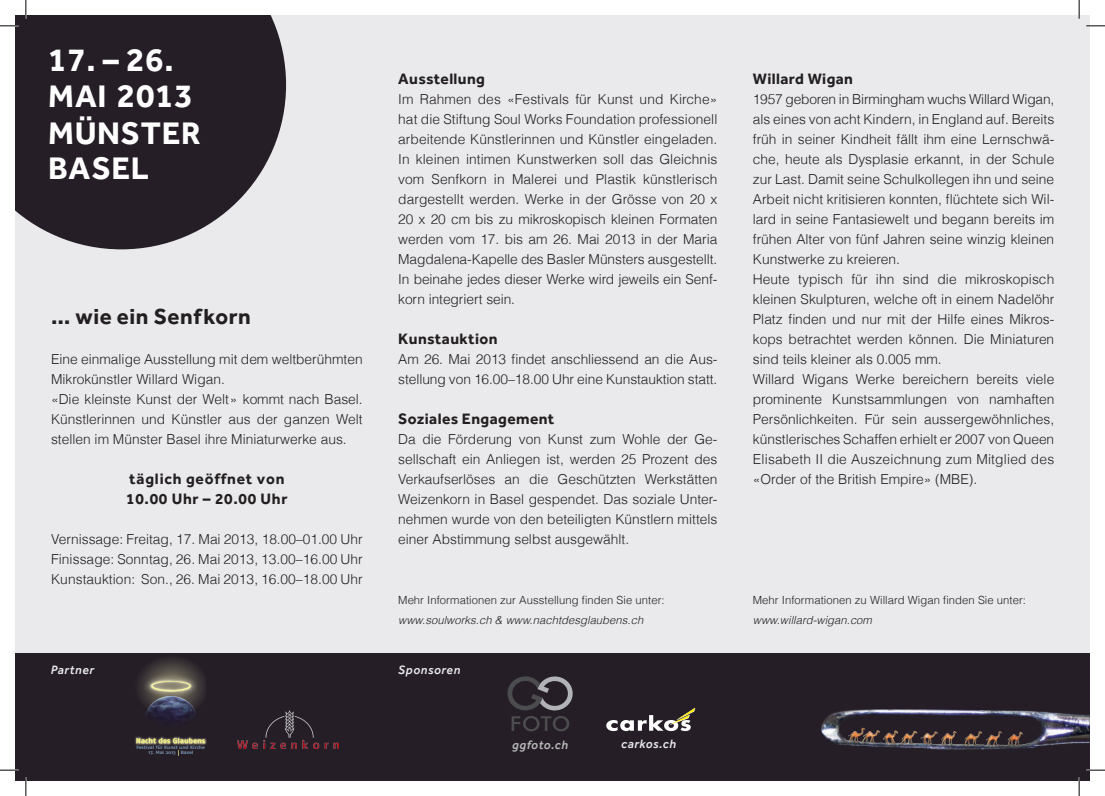
<style>
.page{position:relative;width:1105px;height:796px;background:#fff}
.page>*{position:absolute;margin:0;border:0;box-sizing:border-box;transform-origin:0 0}
.t1{font:700 33.88px/35.5px "Effra";letter-spacing:.02em;color:#fff}
.t2{font:700 32.25px/35.5px "Effra";letter-spacing:.02em;color:#fff}
.Titel{font:700 22.5px "Effra";letter-spacing:.025em;color:#231f20}
.Übertitel_fett{font:700 15.62px "Effra";letter-spacing:.025em;color:#231f20}
.Lauftext{font:700 15.62px "Effra";letter-spacing:.05em;color:#231f20}
.Übertitel_fett-2{font:700 15.62px "Effra";letter-spacing:.045em;color:#231f20}
.Lauftext-2{font:300 13.75px/20px "Helvetica";color:#231f20;text-align:justify}
.Übertitel_fett-3{font:italic 500 12.5px "Effra";letter-spacing:.05em;color:#eaeaec}
.Übertitel_fett-4{font:italic 500 12.5px "Effra";letter-spacing:.045em;color:#babbbb}
.Lauftext-3{font:300 11.25px "Helvetica";letter-spacing:.005em;color:#231f20}
.Kursiv{font:italic 300 11.25px "Helvetica";letter-spacing:.005em;color:#231f20}
.t3{font:700 6.75px "Fago No";letter-spacing:.005em;color:#f7f27c;scale:1.13 1}
.t4{font:700 4.62px "Fago No";letter-spacing:-.005em;color:#7895b1;scale:1.13 1}
.s1{font-size:32.25px}
</style>
<div class="page">
<div style="left:15px;top:15px;width:1074px;height:766px;background:#eaeaec"></div>
<svg style="left:15px;top:15px;width:271px;height:234px;background:#3b353d"></svg>
<div style="left:15px;top:653px;width:1074px;height:128px;background:#251e27"></div>
<img style="left:821px;top:709px;width:268px;height:72px">
<svg style="left:138px;top:658px;width:67px;height:48px"></svg>
<img style="left:146px;top:697px;width:50px;height:25px">
<img style="left:137px;top:736px;width:53px;height:10px">
<img style="left:135px;top:737px;width:71px;height:8px">
<img style="left:238px;top:710px;width:100px;height:38px">
<svg style="left:507px;top:676px;width:65px;height:55px"></svg>
<svg style="left:606px;top:708px;width:89px;height:23px"></svg>
<svg style="left:0;top:25px;width:19px;height:2px"></svg>
<svg style="left:1086px;top:25px;width:18px;height:2px"></svg>
<svg style="left:0;top:769px;width:19px;height:2px"></svg>
<svg style="left:1085px;top:769px;width:19px;height:2px"></svg>
<svg style="left:25px;top:0;width:2px;height:19px"></svg>
<svg style="left:25px;top:777px;width:2px;height:19px"></svg>
<svg style="left:1078px;top:0;width:1px;height:19px"></svg>
<svg style="left:1077px;top:777px;width:2px;height:19px"></svg>
<p class="t1" style="left:48px;top:41px;width:146px">17<span class="s1">. –</span> 26<span class="s1">.<br>MAI</span> 2013</p>
<p class="t2" style="left:48px;top:114px;width:154px">MÜNSTER<br>BASEL</p>
<p class="Titel" style="left:51px;top:302px;width:201px">… wie ein Senfkorn</p>
<p class="Lauftext-2" style="left:51px;top:348px;width:313px">Eine einmalige Ausstellung mit dem weltberühmten<br>Mikrokünstler Willard Wigan.</p>
<p class="Lauftext-2" style="left:51px;top:388px;width:313px">«Die kleinste Kunst der Welt» kommt nach Basel.<br>Künstlerinnen und Künstler aus der ganzen Welt stellen im Münster Basel ihre Miniaturwerke aus.</p>
<p class="Lauftext" style="left:129px;top:469px;width:157px">täglich geöffnet von</p>
<p class="Übertitel_fett-2" style="left:126px;top:489px;width:163px">10.00 Uhr – 20.00 Uhr</p>
<p class="Lauftext-2" style="left:51px;top:528px;width:313px">Vernissage: Freitag, 17. Mai 2013, 18.00–01.00 Uhr</p>
<p class="Lauftext-2" style="left:51px;top:548px;width:313px">Finissage: Sonntag, 26. Mai 2013, 13.00–16.00 Uhr</p>
<p class="Lauftext-2" style="left:51px;top:568px;width:313px">Kunstauktion: Son., 26. Mai 2013, 16.00–18.00 Uhr</p>
<p class="Übertitel_fett" style="left:398px;top:69px;width:88px">Ausstellung</p>
<p class="Lauftext-2" style="left:398px;top:88px;width:320px">Im Rahmen des «Festivals für Kunst und Kirche» hat die Stiftung Soul Works Foundation professionell arbeitende Künstlerinnen und Künstler eingeladen.<br>In kleinen intimen Kunstwerken soll das Gleichnis vom Senfkorn in Malerei und Plastik künstlerisch dargestellt werden. Werke in der Grösse von 20 x 20 x 20 cm bis zu mikroskopisch kleinen Formaten werden vom 17. bis am 26. Mai 2013 in der Maria Magdalena-Kapelle des Basler Münsters ausgestellt.<br>In beinahe jedes dieser Werke wird jeweils ein Senf&shy;korn integriert sein.</p>
<p class="Übertitel_fett" style="left:398px;top:329px;width:101px">Kunstauktion</p>
<p class="Lauftext-2" style="left:398px;top:348px;width:320px">Am 26. Mai 2013 findet anschliessend an die Aus&shy;stellung von 16.00–18.00 Uhr eine Kunstauktion statt.</p>
<p class="Übertitel_fett" style="left:398px;top:409px;width:158px">Soziales Engagement</p>
<p class="Lauftext-2" style="left:398px;top:428px;width:320px">Da die Förderung von Kunst zum Wohle der Ge&shy;sellschaft ein Anliegen ist, werden 25 Prozent des Verkaufserlöses an die Geschützten Werkstätten Weizenkorn in Basel gespendet. Das soziale Unter&shy;nehmen wurde von den beteiligten Künstlern mittels einer Abstimmung selbst ausgewählt.</p>
<p class="Lauftext-3" style="left:398px;top:591px;width:268px">Mehr Informationen zur Ausstellung finden Sie unter:</p>
<p class="Kursiv" style="left:398px;top:611px;width:246px">www.soulworks.ch &amp; www.nachtdesglaubens.ch</p>
<p class="Übertitel_fett-3" style="left:51px;top:662px;width:45px">Partner</p>
<p class="Übertitel_fett-3" style="left:398px;top:662px;width:64px">Sponsoren</p>
<p class="t3" style="left:136px;top:737px;width:63px">Nacht des Glaubens</p>
<p class="t4" style="left:136px;top:745px;width:62px">Festival für Kunst und Kirche</p>
<p class="t4" style="left:148px;top:750px;width:41px">17. Mai 2013 Basel</p>
<p class="Übertitel_fett-4" style="left:512px;top:737px;width:57px">ggfoto.ch</p>
<p class="Übertitel_fett-3" style="left:621px;top:737px;width:56px">carkos.ch</p>
<p class="Übertitel_fett" style="left:752px;top:69px;width:102px">Willard Wigan</p>
<p class="Lauftext-2" style="left:752px;top:88px;width:303px">1957 geboren in Birmingham wuchs Willard Wigan, als eines von acht Kindern, in England auf. Bereits früh in seiner Kindheit fällt ihm eine Lernschwä&shy;che, heute als Dysplasie erkannt, in der Schule zur Last. Damit seine Schulkollegen ihn und seine Arbeit nicht kritisieren konnten, flüchtete sich Wil&shy;lard in seine Fantasiewelt und begann bereits im frühen Alter von fünf Jahren seine winzig kleinen Kunstwerke zu kreieren.</p>
<p class="Lauftext-2" style="left:752px;top:268px;width:303px">Heute typisch für ihn sind die mikroskopisch kleinen Skulpturen, welche oft in einem Nadelöhr Platz finden und nur mit der Hilfe eines Mikros&shy;kops betrachtet werden können. Die Miniaturen sind teils kleiner als 0.005 mm.</p>
<p class="Lauftext-2" style="left:752px;top:368px;width:303px">Willard Wigans Werke bereichern bereits viele prominente Kunstsammlungen von namhaften Persönlichkeiten. Für sein aussergewöhnliches, künstlerisches Schaffen erhielt er 2007 von Queen Elisabeth II die Auszeichnung zum Mitglied des</p>
<p class="Lauftext-2" style="left:752px;top:468px;width:226px">«Order of the British Empire» (MBE).</p>
<p class="Lauftext-3" style="left:752px;top:591px;width:274px">Mehr Informationen zu Willard Wigan finden Sie unter:</p>
<p class="Kursiv" style="left:752px;top:611px;width:121px">www.willard-wigan.com</p>
</div>
